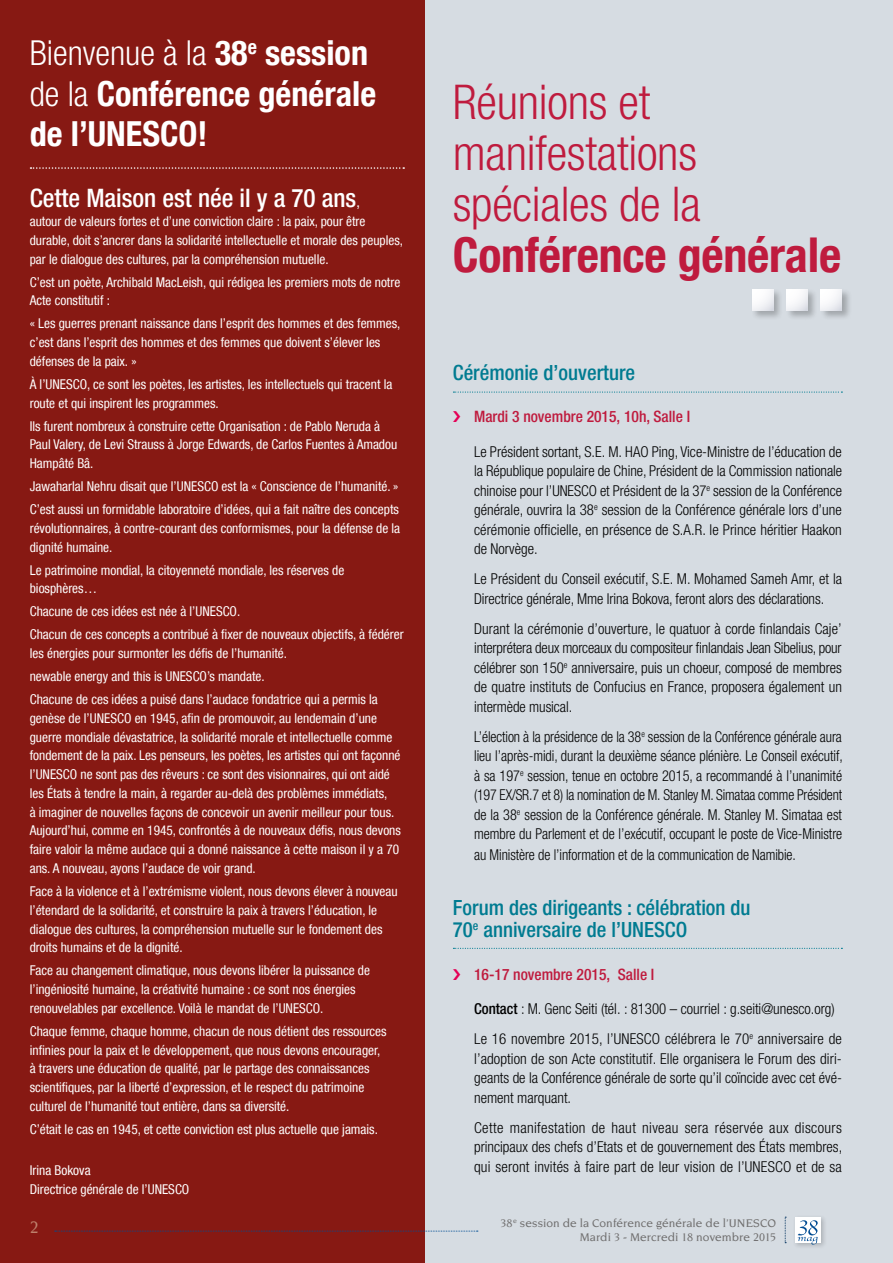
<style>
.page{position:relative;width:893px;height:1263px;background:#fff}
.page>*{position:absolute;margin:0;border:0;box-sizing:border-box;transform-origin:0 0}
.t1{font:300 condensed 48px/51px "Helvetica Neue LT Com";letter-spacing:-.005em;color:#bf1b3e}
.t2{font:700 condensed 48px "Helvetica Neue LT Com";letter-spacing:-.005em;color:#bf1b3e}
.t3{font:700 condensed 34.5px/40.5px "Helvetica Neue LT Com";color:#fff}
.t4{font:500 condensed 25.5px "Helvetica Neue LT Com";color:#fff}
.t5{font:500 condensed 21px/22.5px "Helvetica Neue LT Com";color:#007b91}
.t6{font:500 18px "Novarese";color:#be816c}
.t7{font:500 condensed 15.75px "Helvetica Neue LT Com";color:#bf1b3e}
.t8{font:300 condensed 15px/19.5px "Helvetica Neue LT Com";color:#000;text-align:justify}
.t9{font:300 condensed 15px/19.5px "Helvetica Neue LT Com";color:#000;text-align:justify;scale:.94 1}
.t10{font:condensed 13.5px/18.8px "Helvetica Neue LT Com";color:#fff}
.t11{font:500 12px/14.4px "Novarese";letter-spacing:.005em;color:#706f6f;text-align:right}
.s1{font-weight:300}
.s2{font-weight:400;font-size:15px}
.s3{font-weight:500}
</style>
<div class="page">
<div style="left:0;top:0;width:425px;height:1263px;background:#871913"></div>
<div style="left:425px;top:0;width:468px;height:1263px;background:#d6dce2"></div>
<div style="left:793px;top:1214px;width:34px;height:35px;background:#000;opacity:.2"></div>
<div style="left:795px;top:1217px;width:26px;height:26px;background:#fff"></div>
<svg style="left:798px;top:1220px;width:20px;height:24px"></svg>
<svg style="left:785px;top:1217px;width:1px;height:26px"></svg>
<svg style="left:55px;top:1231px;width:423px;height:1px"></svg>
<svg style="left:31px;top:167px;width:373px;height:2px"></svg>
<div style="left:751px;top:288px;width:101px;height:32px;background:#000;opacity:.25"></div>
<svg style="left:821px;top:289px;width:21px;height:21px"></svg>
<svg style="left:787px;top:289px;width:21px;height:21px"></svg>
<svg style="left:753px;top:289px;width:21px;height:21px"></svg>
<svg style="left:453px;top:391px;width:389px;height:2px"></svg>
<svg style="left:453px;top:948px;width:389px;height:1px"></svg>
<h2 class="t3" style="left:30px;top:33px;width:348px"><span class="s1">Bienvenue à la</span> 38<sup>e</sup> session <span class="s1">de la</span> Conférence générale de l’UNESCO!</h2>
<h3 class="t4" style="left:30px;top:183px;width:332px">Cette Maison est née il y a 70 ans<span class="s2">,</span></h3>
<p class="t10" style="left:30px;top:212px;width:375px">autour de valeurs fortes et d’une conviction claire : la paix, pour être durable, doit s’ancrer dans la solidarité intellectuelle et morale des peuples, par le dialogue des cultures, par la compréhension mutuelle.</p>
<p class="t10" style="left:30px;top:272px;width:372px">C’est un poète, Archibald MacLeish, qui rédigea les premiers mots de notre<br>Acte constitutif :</p>
<p class="t10" style="left:30px;top:314px;width:372px">« Les guerres prenant naissance dans l’esprit des hommes et des femmes, c’est dans l’esprit des hommes et des femmes que doivent s’élever les défenses de la paix. »</p>
<p class="t10" style="left:30px;top:375px;width:364px">À l’UNESCO, ce sont les poètes, les artistes, les intellectuels qui tracent la route et qui inspirent les programmes.</p>
<p class="t10" style="left:30px;top:416px;width:369px">Ils furent nombreux à construire cette Organisation : de Pablo Neruda à<br>Paul Valery, de Levi Strauss à Jorge Edwards, de Carlos Fuentes à Amadou<br>Hampâté Bâ.</p>
<p class="t10" style="left:30px;top:475px;width:371px;line-height:23px">Jawaharlal Nehru disait que l’UNESCO est la « Conscience de l’humanité. »<br>C’est aussi un formidable laboratoire d’idées, qui a fait naître des concepts</p>
<p class="t10" style="left:30px;top:519px;width:372px">révolutionnaires, à contre-courant des conformismes, pour la défense de la dignité humaine.</p>
<p class="t10" style="left:30px;top:560px;width:316px">Le patrimoine mondial, la citoyenneté mondiale, les réserves de biosphères…</p>
<p class="t10" style="left:30px;top:600px;width:375px;line-height:23px">Chacune de ces idées est née à l’UNESCO.<br>Chacun de ces concepts a contribué à fixer de nouveaux objectifs, à fédérer</p>
<p class="t10" style="left:30px;top:642px;width:350px;line-height:23px">les énergies pour surmonter les défis de l’humanité.<br>newable energy and this is UNESCO’s mandate.<br>Chacune de ces idées a puisé dans l’audace fondatrice qui a permis la</p>
<p class="t10" style="left:30px;top:709px;width:373px">genèse de l’UNESCO en 1945, afin de promouvoir, au lendemain d’une guerre mondiale dévastatrice, la solidarité morale et intellectuelle comme fondement de la paix. Les penseurs, les poètes, les artistes qui ont façonné l’UNESCO ne sont pas des rêveurs : ce sont des visionnaires, qui ont aidé les États à tendre la main, à regarder au-delà des problèmes immédiats,<br>à imaginer de nouvelles façons de concevoir un avenir meilleur pour tous.<br>Aujourd’hui, comme en 1945, confrontés à de nouveaux défis, nous devons faire valoir la même audace qui a donné naissance à cette maison il y a 70 ans. A nouveau, ayons l’audace de voir grand.</p>
<p class="t10" style="left:30px;top:882px;width:369px">Face à la violence et à l’extrémisme violent, nous devons élever à nouveau l’étendard de la solidarité, et construire la paix à travers l’éducation, le dialogue des cultures, la compréhension mutuelle sur le fondement des droits humains et de la dignité.</p>
<p class="t10" style="left:30px;top:961px;width:342px">Face au changement climatique, nous devons libérer la puissance de l’ingéniosité humaine, la créativité humaine : ce sont nos énergies renouvelables par excellence. Voilà le mandat de l’UNESCO.</p>
<p class="t10" style="left:30px;top:1021px;width:358px">Chaque femme, chaque homme, chacun de nous détient des ressources infinies pour la paix et le développement, que nous devons encourager, à travers une éducation de qualité, par le partage des connaissances scientifiques, par la liberté d’expression, et le respect du patrimoine culturel de l’humanité tout entière, dans sa diversité.</p>
<p class="t10" style="left:30px;top:1119px;width:350px">C’était le cas en 1945, et cette conviction est plus actuelle que jamais.</p>
<p class="t10" style="left:30px;top:1160px;width:161px;line-height:19.5px">Irina Bokova<br>Directrice générale de l’UNESCO</p>
<h3 class="t6" style="left:30px;top:1217px;width:10px">2</h3>
<h1 class="t1" style="left:453px;top:77px;width:249px">Réunions et manifestations spéciales de la</h1>
<h1 class="t2" style="left:453px;top:226px;width:390px">Conférence générale</h1>
<h3 class="t5" style="left:453px;top:361px;width:184px">Cérémonie d’ouverture</h3>
<p class="t7" style="left:474px;top:407px;width:217px">Mardi 3 novembre 2015, 10h, Salle I</p>
<p class="t8" style="left:474px;top:441px;width:370px">Le Président sortant, S.E. M. HAO Ping, Vice-Ministre de l’éducation de la République populaire de Chine, Président de la Commission nationale chinoise pour l’UNESCO et Président de la 37<sup>e</sup> session de la Conférence générale, ouvrira la 38<sup>e</sup> session de la Conférence générale lors d’une cérémonie officielle, en présence de S.A.R. le Prince héritier Haakon de Norvège.</p>
<p class="t8" style="left:474px;top:569px;width:370px">Le Président du Conseil exécutif, S.E. M. Mohamed Sameh Amr, et la<br>Directrice générale, Mme Irina Bokova, feront alors des déclarations.</p>
<p class="t8" style="left:474px;top:619px;width:370px">Durant la cérémonie d’ouverture, le quatuor à corde finlandais Caje’ interprétera deux morceaux du compositeur finlandais Jean Sibelius, pour célébrer son 150<sup>e</sup> anniversaire, puis un choeur, composé de membres de quatre instituts de Confucius en France, proposera également un intermède musical.</p>
<p class="t9" style="left:474px;top:727px;width:394px">L’élection à la présidence de la 38<sup>e</sup> session de la Conférence générale aura lieu l’après-midi, durant la deuxième séance plénière. Le Conseil exécutif, à sa 197<sup>e</sup> session, tenue en octobre 2015, a recommandé à l’unanimité (197 EX/SR.7 et 8) la nomination de M. Stanley M. Simataa comme Président de la 38<sup>e</sup> session de la Conférence générale. M. Stanley M. Simataa est membre du Parlement et de l’exécutif, occupant le poste de Vice-Ministre</p>
<p class="t9" style="left:474px;top:845px;width:344px">au Ministère de l’information et de la communication de Namibie.</p>
<h3 class="t5" style="left:453px;top:896px;width:299px">Forum des dirigeants : célébration du<br>70<sup>e</sup> anniversaire de l’UNESCO</h3>
<p class="t7" style="left:474px;top:965px;width:182px">16-17 novembre 2015, Salle I</p>
<p class="t8" style="left:474px;top:993px;width:369px;line-height:30.2px"><span class="s3">Contact</span> : M. Genc Seiti (tél. : 81300 – courriel : g.seiti@unesco.org)<br>Le 16 novembre 2015, l’UNESCO célébrera le 70<sup>e</sup> anniversaire de</p>
<p class="t8" style="left:474px;top:1048px;width:369px">l’adoption de son Acte constitutif. Elle organisera le Forum des diri&shy;geants de la Conférence générale de sorte qu’il coïncide avec cet évé&shy;nement marquant.</p>
<p class="t8" style="left:474px;top:1118px;width:370px">Cette manifestation de haut niveau sera réservée aux discours principaux des chefs d’Etats et de gouvernement des États membres, qui seront invités à faire part de leur vision de l’UNESCO et de sa</p>
<p class="t11" style="left:500px;top:1215px;width:277px">38<sup>e</sup> session de la Conférence générale de l’UNESCO<br>Mardi 3 - Mercredi 18 novembre 2015</p>
</div>
